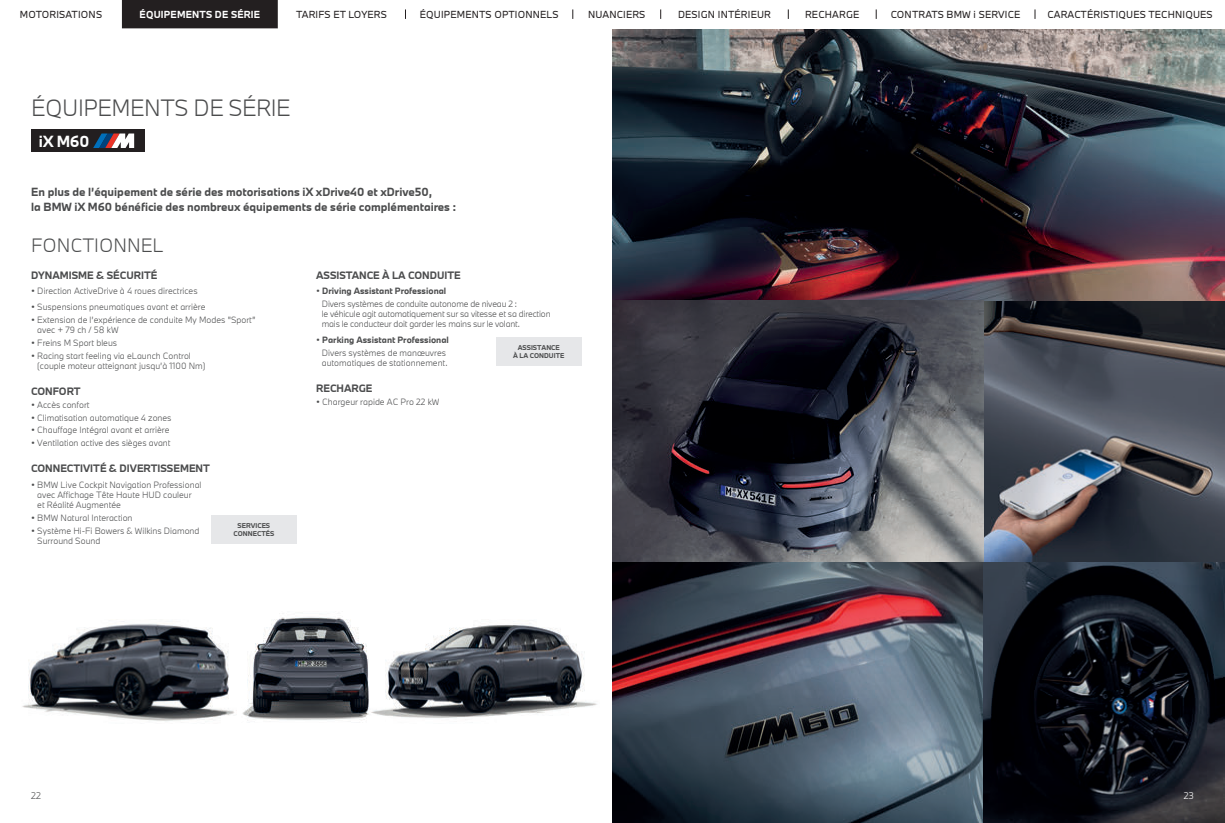
<style>
.page{position:relative;width:1225px;height:823px;background:#fff}
.page>*{position:absolute;margin:0;border:0;box-sizing:border-box;transform-origin:0 0}
.t1{font:300 22px "BMW Type Next Latin TT";letter-spacing:-.02em;color:#4b4c4d}
.t2{font:300 18px "BMW Type Next Latin TT";color:#4b4c4d}
.t3{font:700 15px "BMW Type Next Latin TT";color:#fff}
.t4{font:700 11px/15px "BMW Type Next Latin TT";color:#4b4c4d}
.t5{font:700 10px "BMW Type Next Latin TT";color:#4b4c4d}
.t6{font:9.5px "BMW Type Next Latin TT";letter-spacing:.02em;color:#231f20}
.t7{font:700 9.5px "BMW Type Next Latin TT";letter-spacing:.02em;color:#fff}
.t8{font:300 9px "BMW Type Next Latin TT";color:#4b4c4d}
.t9{font:300 9px "BMW Type Next Latin TT";color:#fff}
.t10{font:300 8.5px/10px "BMW Type Next Latin TT";color:#4b4c4d}
.t11{font:300 8.5px/12.8px "BMW Type Next Latin TT";letter-spacing:-.02em;color:#4b4c4d}
.t12{font:700 8.5px/12.8px "BMW Type Next Latin TT";color:#4b4c4d;text-align:center}
.t13{font:700 6.5px/8px "BMW Type Next Latin TT";color:#4b4c4d;text-align:center}
.s1{font-weight:700}
.s2{font-weight:300}
</style>
<div class="page">
<img style="left:612px;top:561px;width:372px;height:261px">
<svg style="left:984px;top:561px;width:241px;height:261px;background:#13171e"></svg>
<svg style="left:984px;top:300px;width:241px;height:261px;background:#4b4e56"></svg>
<img style="left:612px;top:29px;width:613px;height:271px">
<svg style="left:612px;top:300px;width:372px;height:261px;background:#40424a"></svg>
<img style="left:242px;top:617px;width:127px;height:104px">
<img style="left:22px;top:621px;width:213px;height:100px">
<img style="left:371px;top:623px;width:226px;height:95px">
<div style="left:31px;top:129px;width:114px;height:23px;background:#231f20"></div>
<svg style="left:93px;top:133px;width:41px;height:15px"></svg>
<div style="left:496px;top:337px;width:85px;height:28px;background:#e6e7e9"></div>
<div style="left:211px;top:515px;width:85px;height:28px;background:#e6e7e9"></div>
<svg style="left:122px;top:0;width:914px;height:28px"></svg>
<p class="t6" style="left:20px;top:8px;width:84px">MOTORISATIONS</p>
<p class="t7" style="left:140px;top:8px;width:122px">ÉQUIPEMENTS DE SÉRIE</p>
<p class="t6" style="left:296px;top:8px;width:92px">TARIFS ET LOYERS</p>
<p class="t6" style="left:420px;top:8px;width:140px">ÉQUIPEMENTS OPTIONNELS</p>
<p class="t6" style="left:588px;top:8px;width:59px">NUANCIERS</p>
<p class="t6" style="left:678px;top:8px;width:94px">DESIGN INTÉRIEUR</p>
<p class="t6" style="left:805px;top:8px;width:56px">RECHARGE</p>
<p class="t6" style="left:890px;top:8px;width:131px">CONTRATS BMW i SERVICE</p>
<p class="t6" style="left:1047px;top:8px;width:167px">CARACTÉRISTIQUES TECHNIQUES</p>
<h1 class="t1" style="left:31px;top:93px;width:261px">ÉQUIPEMENTS DE SÉRIE</h1>
<h3 class="t3" style="left:39px;top:130px;width:52px">iX M60</h3>
<p class="t4" style="left:31px;top:183px;width:426px">En plus de l’équipement de série des motorisations iX xDrive40 et xDrive50,<br>la BMW iX M60 bénéficie des nombreux équipements de série complémentaires :</p>
<h2 class="t2" style="left:31px;top:233px;width:134px">FONCTIONNEL</h2>
<p class="t5" style="left:31px;top:268px;width:128px">DYNAMISME &amp; SÉCURITÉ</p>
<p class="t10" style="left:31px;top:286px;width:168px">• Direction ActiveDrive à 4 roues directrices</p>
<p class="t10" style="left:31px;top:301px;width:176px">• Suspensions pneumatiques avant et arrière</p>
<p class="t10" style="left:37px;top:314px;width:220px;text-indent:-6px">• Extension de l’expérience de conduite My Modes "Sport” avec + 79 ch / 58 kW</p>
<p class="t10" style="left:31px;top:337px;width:88px">• Freins M Sport bleus</p>
<p class="t10" style="left:37px;top:350px;width:170px;text-indent:-6px">• Racing start feeling via eLaunch Control (couple moteur atteignant jusqu’à 1100 Nm)</p>
<p class="t5" style="left:31px;top:384px;width:51px">CONFORT</p>
<p class="t10" style="left:31px;top:399px;width:60px">• Accès confort</p>
<p class="t10" style="left:31px;top:412px;width:142px">• Climatisation automatique 4 zones</p>
<p class="t10" style="left:31px;top:425px;width:140px">• Chauffage Intégral avant et arrière</p>
<p class="t10" style="left:31px;top:437px;width:141px">• Ventilation active des sièges avant</p>
<p class="t5" style="left:31px;top:461px;width:180px">CONNECTIVITÉ &amp; DIVERTISSEMENT</p>
<p class="t10" style="left:37px;top:479px;width:166px;text-indent:-6px">• BMW Live Cockpit Navigation Professional avec Affichage Tête Haute HUD couleur<br>et Réalité Augmentée</p>
<p class="t10" style="left:31px;top:512px;width:103px">• BMW Natural Interaction</p>
<p class="t10" style="left:37px;top:525px;width:164px;text-indent:-6px">• Système Hi-Fi Bowers &amp; Wilkins Diamond<br>Surround Sound</p>
<p class="t5" style="left:316px;top:268px;width:146px">ASSISTANCE À LA CONDUITE</p>
<p class="t11" style="left:322px;top:284px;width:197px;text-indent:-6px">• <span class="s1">Driving Assistant Professional<br></span>Divers systèmes de conduite autonome de niveau 2 :</p>
<p class="t11" style="left:322px;top:308px;width:230px;line-height:10px">le véhicule agit automatiquement sur sa vitesse et sa direction mais le conducteur doit garder les mains sur le volant.</p>
<p class="t12" style="left:316px;top:333px;width:134px"><span class="s2">•</span> Parking Assistant Professional<br><span class="s2">Divers systèmes de manœuvres</span></p>
<p class="t10" style="left:322px;top:357px;width:127px">automatiques de stationnement.</p>
<p class="t5" style="left:316px;top:381px;width:58px">RECHARGE</p>
<p class="t10" style="left:316px;top:396px;width:125px">• Chargeur rapide AC Pro 22 kW</p>
<p class="t13" style="left:513px;top:343px;width:53px">ASSISTANCE<br>À LA CONDUITE</p>
<p class="t13" style="left:234px;top:521px;width:42px">SERVICES<br>CONNECTÉS</p>
<p class="t8" style="left:31px;top:788px;width:11px">22</p>
<p class="t9" style="left:1184px;top:788px;width:12px">23</p>
</div>
